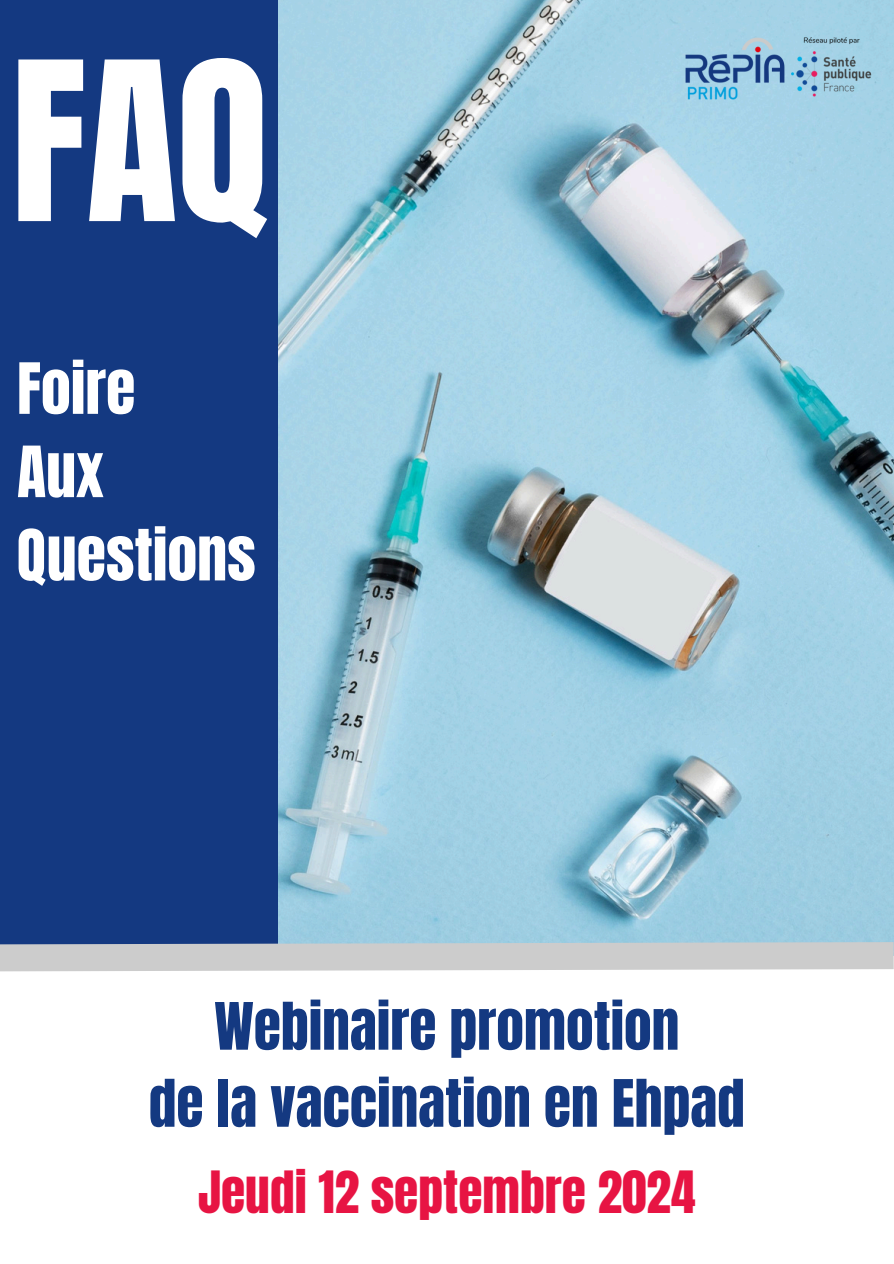
<style>
.page{position:relative;width:894px;height:1264px;background:#fff}
.page>*{position:absolute;margin:0;border:0;box-sizing:border-box;transform-origin:0 0}
.t1{font:188.1px "Anton";color:#fff}
.t2{font:60px/83.2px "Anton";color:#fff}
.t3{font:55.5px/76.9px "Anton";color:#143981;text-align:center}
.t4{font:49.5px "Anton";color:#e71443}
</style>
<div class="page">
<div style="left:0;top:0;width:893px;height:1263px;background:#143981"></div>
<img style="left:278px;top:0;width:615px;height:928px">
<div style="left:0;top:955px;width:893px;height:308px;background:#fff"></div>
<img style="left:676px;top:14px;width:205px;height:115px">
<svg style="left:0;top:928px;width:893px;height:44px;background:#adbdca"></svg>
<h1 class="t1" style="left:11px;top:7px;width:261px">FAQ</h1>
<p class="t2" style="left:17px;top:348px;width:240px">Foire<br>Aux<br>Questions</p>
<h2 class="t3" style="left:149px;top:988px;width:597px">Webinaire promotion<br>de la vaccination en Ehpad</h2>
<h2 class="t4" style="left:198px;top:1156px;width:499px">Jeudi 12 septembre 2024</h2>
</div>
